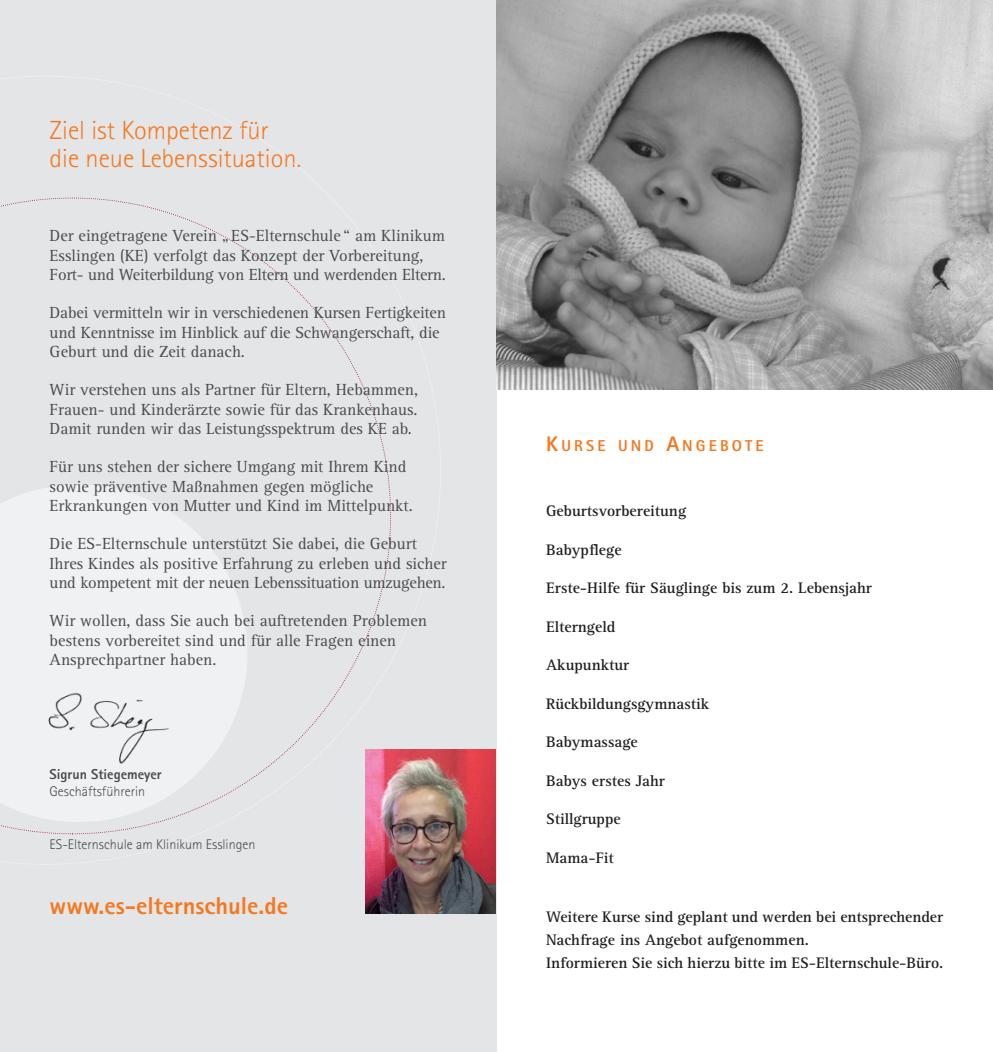
<style>
.page{position:relative;width:993px;height:1052px;background:#fff}
.page>*{position:absolute;margin:0;border:0;box-sizing:border-box;transform-origin:0 0}
.t1{font:300 26.25px/28px "Rotis Sans Serif";color:#f47921}
.t2{font:800 24.5px "Rotis Sans Serif";color:#f47921}
.t3{font:16.62px/19.2px "Rotis Serif";color:#4b4c4d}
.t4{font:700 15.75px/22.8px "Rotis Serif";color:#231f20}
.t5{font:800 15.75px "Rotis Sans Serif";letter-spacing:.2em;color:#f47921}
.t6{font:300 14px "Rotis Sans Serif";color:#4b4c4d}
.t7{font:800 14px "Rotis Sans Serif";color:#4b4c4d}
.s1{font-size:21px}
</style>
<div class="page">
<div style="left:0;top:0;width:496px;height:1052px;background:#e4e5e7"></div>
<img style="left:365px;top:749px;width:130px;height:164px">
<svg style="left:1px;top:76px;width:440px;height:789px"></svg>
<svg style="left:0;top:484px;width:247px;height:338px;fill:#f0f1f2"></svg>
<img style="left:33px;top:680px;width:141px;height:89px">
<img style="left:51px;top:769px;width:55px;height:1px">
<img style="left:496px;top:1px;width:496px;height:388px">
<h1 class="t1" style="left:50px;top:118px;width:253px">Ziel ist Kompetenz für die neue Lebenssituation.</h1>
<p class="t3" style="left:50px;top:228px;width:397px">Der eingetragene Verein „ ES-Elternschule “ am Klinikum<br>Esslingen (KE) verfolgt das Konzept der Vorbereitung,<br>Fort- und Weiterbildung von Eltern und werdenden Eltern.</p>
<p class="t3" style="left:50px;top:305px;width:398px">Dabei vermitteln wir in verschiedenen Kursen Fertigkeiten und Kenntnisse im Hinblick auf die Schwangerschaft, die<br>Geburt und die Zeit danach.</p>
<p class="t3" style="left:50px;top:382px;width:370px;text-align:justify">Wir verstehen uns als Partner für Eltern, Hebammen, Frauen- und Kinderärzte sowie für das Krankenhaus.<br>Damit runden wir das Leistungsspektrum des KE ab.</p>
<p class="t3" style="left:50px;top:459px;width:364px">Für uns stehen der sichere Umgang mit Ihrem Kind sowie präventive Maßnahmen gegen mögliche<br>Erkrankungen von Mutter und Kind im Mittelpunkt.</p>
<p class="t3" style="left:50px;top:536px;width:398px">Die ES-Elternschule unterstützt Sie dabei, die Geburt<br>Ihres Kindes als positive Erfahrung zu erleben und sicher und kompetent mit der neuen Lebenssituation umzugehen.</p>
<p class="t3" style="left:50px;top:613px;width:379px">Wir wollen, dass Sie auch bei auftretenden Problemen bestens vorbereitet sind und für alle Fragen einen<br>Ansprechpartner haben.</p>
<p class="t7" style="left:50px;top:769px;width:114px">Sigrun Stiegemeyer</p>
<p class="t6" style="left:50px;top:786px;width:97px">Geschäftsführerin</p>
<p class="t6" style="left:50px;top:839px;width:207px">ES-Elternschule am Klinikum Esslingen</p>
<h2 class="t2" style="left:50px;top:896px;width:240px">www.es-elternschule.de</h2>
<p class="t5" style="left:546px;top:440px;width:219px"><span class="s1">K</span>URSE UND <span class="s1">A</span>NGEBOTE</p>
<p class="t4" style="left:546px;top:501px;width:141px">Geburtsvorbereitung</p>
<p class="t4" style="left:546px;top:540px;width:77px">Babypflege</p>
<p class="t4" style="left:546px;top:578px;width:327px">Erste-Hilfe für Säuglinge bis zum 2. Lebensjahr</p>
<p class="t4" style="left:546px;top:617px;width:71px">Elterngeld</p>
<p class="t4" style="left:546px;top:655px;width:85px">Akupunktur</p>
<p class="t4" style="left:546px;top:694px;width:164px">Rückbildungsgymnastik</p>
<p class="t4" style="left:546px;top:732px;width:93px">Babymassage</p>
<p class="t4" style="left:546px;top:771px;width:120px">Babys erstes Jahr</p>
<p class="t4" style="left:546px;top:809px;width:76px">Stillgruppe</p>
<p class="t4" style="left:546px;top:848px;width:69px">Mama-Fit</p>
<p class="t4" style="left:546px;top:907px;width:398px">Weitere Kurse sind geplant und werden bei entsprechender<br>Nachfrage ins Angebot aufgenommen.<br>Informieren Sie sich hierzu bitte im ES-Elternschule-Büro.</p>
</div>
